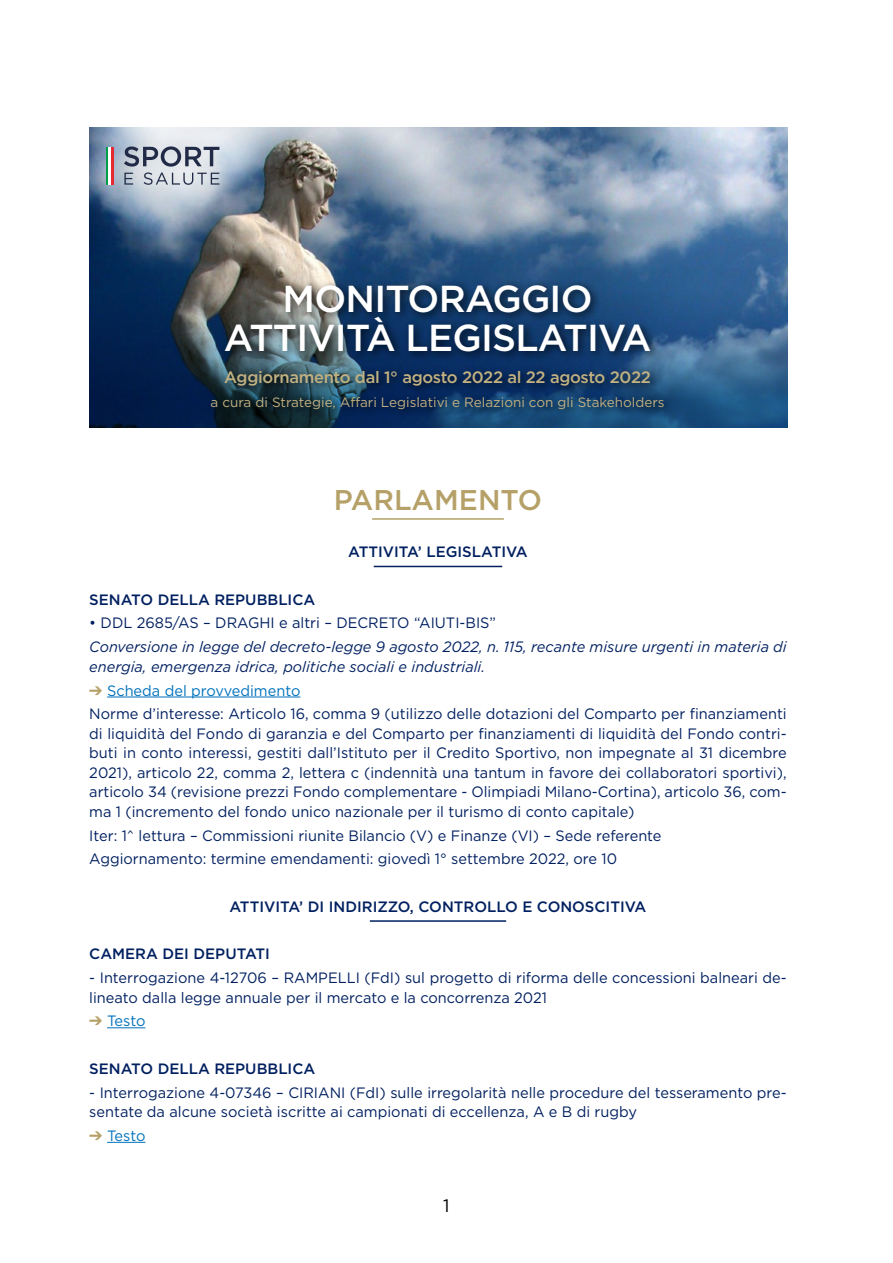
<style>
.page{position:relative;width:893px;height:1263px;background:#fff}
.page>*{position:absolute;margin:0;border:0;box-sizing:border-box;transform-origin:0 0}
.t1{font:500 37.5px/39px "Gotham";letter-spacing:-.02em;color:#fff;text-align:center}
.t2{font:500 28.5px "Gotham";color:#b5a168}
.t3{font:18px "Gotham";color:#000}
.t4{font:500 16.5px "Gotham";letter-spacing:-.02em;color:#c2b181}
.t5{font:15px/19.5px "Gotham";color:#002060}
.t6{font:italic 15px/19.5px "Gotham";color:#002060}
.t7{font:500 15px "Gotham";color:#002060}
.t8{font:15px "Gotham";letter-spacing:-.01em;color:#0072bc}
.t9{font:13.5px "Gotham";color:#c2b181}
.s1{color:#b5a168}
.s2{color:#0072bc}
</style>
<div class="page">
<img style="left:89px;top:128px;width:698px;height:140px">
<svg style="left:89px;top:268px;width:698px;height:159px;background:#23476f"></svg>
<div style="left:207px;top:280px;width:468px;height:140px;background:#000;opacity:.75"></div>
<svg style="left:124px;top:146px;width:95px;height:39px;background:#a8afba"></svg>
<hr style="left:106px;top:147px;width:3px;height:38px;background:#009e47">
<hr style="left:109px;top:147px;width:2px;height:38px;background:#fff">
<hr style="left:111px;top:147px;width:2px;height:38px;background:#e62930">
<hr style="left:372px;top:518px;width:132px;height:2px;background:#b5a168">
<hr style="left:374px;top:566px;width:128px;height:1px;background:#002060">
<hr style="left:107px;top:697px;width:193px;height:1px;background:#0072bc">
<hr style="left:370px;top:920px;width:136px;height:2px;background:#002060">
<hr style="left:107px;top:1027px;width:38px;height:1px;background:#0072bc">
<hr style="left:107px;top:1142px;width:38px;height:1px;background:#0072bc">
<h1 class="t1" style="left:224px;top:279px;width:429px">MONITORAGGIO<br>ATTIVITÀ LEGISLATIVA</h1>
<p class="t4" style="left:224px;top:366px;width:428px">Aggiornamento dal 1° agosto 2022 al 22 agosto 2022</p>
<p class="t9" style="left:211px;top:393px;width:455px">a cura di Strategie, Affari Legislativi e Relazioni con gli Stakeholders</p>
<h2 class="t2" style="left:334px;top:481px;width:210px">PARLAMENTO</h2>
<p class="t7" style="left:348px;top:542px;width:181px">ATTIVITA’ LEGISLATIVA</p>
<p class="t7" style="left:89px;top:590px;width:227px">SENATO DELLA REPUBBLICA</p>
<p class="t5" style="left:89px;top:613px;width:408px">• DDL 2685/AS – DRAGHI e altri – DECRETO “AIUTI-BIS”</p>
<p class="t6" style="left:89px;top:637px;width:699px">Conversione in legge del decreto-legge 9 agosto 2022, n. 115, recante misure urgenti in materia di energia, emergenza idrica, politiche sociali e industriali.</p>
<p class="t5" style="left:89px;top:678px;width:699px;line-height:23.7px"><span class="s1">➔</span> <span class="s2">Scheda del provvedimento<br></span>Norme d’interesse: Articolo 16, comma 9 (utilizzo delle dotazioni del Comparto per finanziamenti</p>
<p class="t5" style="left:89px;top:723px;width:699px;text-align:justify">di liquidità del Fondo di garanzia e del Comparto per finanziamenti di liquidità del Fondo contri&shy;buti in conto interessi, gestiti dall’Istituto per il Credito Sportivo, non impegnate al 31 dicembre 2021), articolo 22, comma 2, lettera c (indennità una tantum in favore dei collaboratori sportivi), articolo 34 (revisione prezzi Fondo complementare - Olimpiadi Milano-Cortina), articolo 36, com&shy;ma 1 (incremento del fondo unico nazionale per il turismo di conto capitale)</p>
<p class="t5" style="left:89px;top:823px;width:574px;line-height:23.7px">Iter: 1^ lettura – Commissioni riunite Bilancio (V) e Finanze (VI) – Sede referente<br>Aggiornamento: termine emendamenti: giovedì 1° settembre 2022, ore 10</p>
<p class="t7" style="left:229px;top:897px;width:418px">ATTIVITA’ DI INDIRIZZO, CONTROLLO E CONOSCITIVA</p>
<p class="t7" style="left:89px;top:944px;width:182px">CAMERA DEI DEPUTATI</p>
<p class="t5" style="left:89px;top:968px;width:699px">- Interrogazione 4-12706 – RAMPELLI (FdI) sul progetto di riforma delle concessioni balneari de&shy;lineato dalla legge annuale per il mercato e la concorrenza 2021</p>
<p class="t8" style="left:89px;top:1011px;width:58px"><span class="s1">➔</span> Testo</p>
<p class="t7" style="left:89px;top:1059px;width:227px">SENATO DELLA REPUBBLICA</p>
<p class="t5" style="left:89px;top:1082px;width:699px">- Interrogazione 4-07346 – CIRIANI (FdI) sulle irregolarità nelle procedure del tesseramento pre&shy;sentate da alcune società iscritte ai campionati di eccellenza, A e B di rugby</p>
<p class="t8" style="left:89px;top:1126px;width:58px"><span class="s1">➔</span> Testo</p>
<p class="t3" style="left:443px;top:1194px;width:8px">1</p>
</div>
